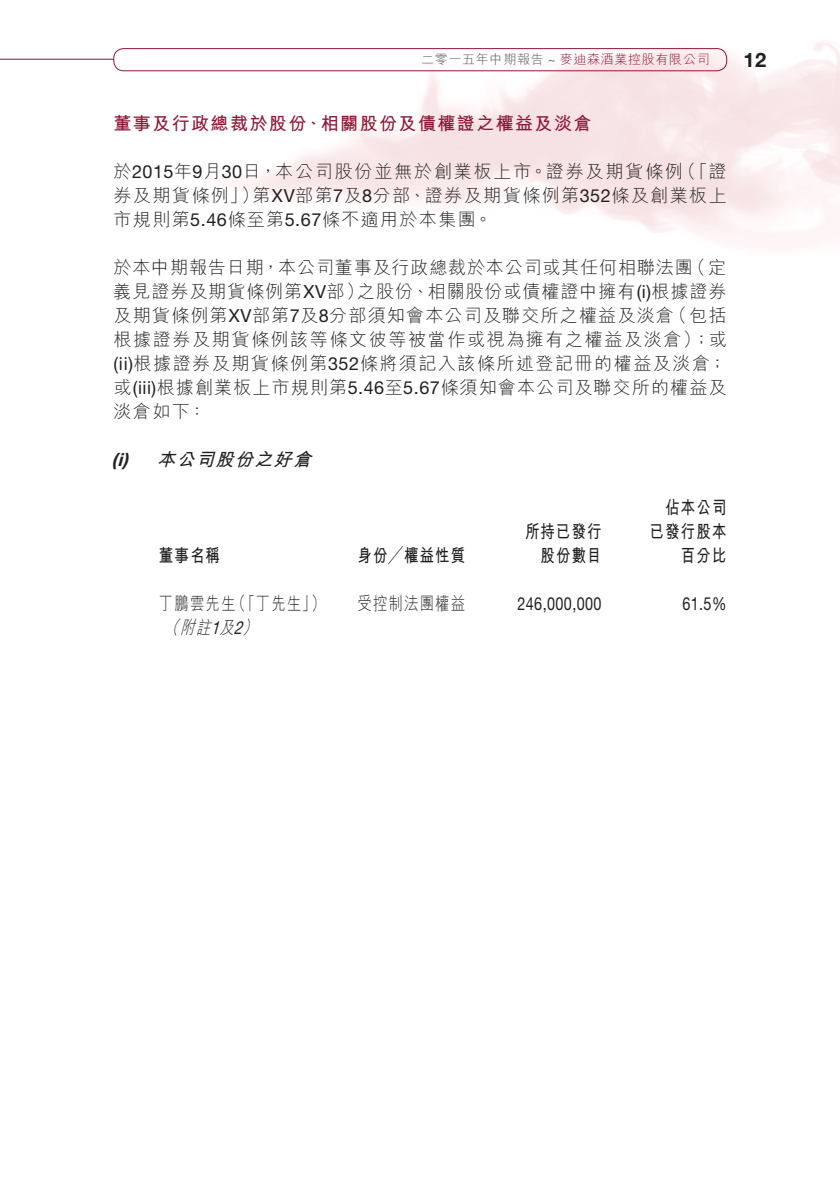
<style>
.page{position:relative;width:840px;height:1191px;background:#fff}
.page>*{position:absolute;margin:0;border:0;box-sizing:border-box;transform-origin:0 0}
.t1{font:700 20px "Helvetica Neue LT Std";color:#231f20}
.Body_Text{font:300 18px/24px "M Hei HK";letter-spacing:.08em;color:#231f20}
.Body_Text-2{font:300 18px/24px "M Hei HK";letter-spacing:.05em;color:#231f20}
.Body_Text-3{font:300 18px/24px "M Hei HK";letter-spacing:.1em;color:#231f20}
.Body_Text-4{font:700 18px "M Hei HK";letter-spacing:.08em;color:#231f20;scale:.8 1}
.Heading_2{font:700 18px "M Hei HK";letter-spacing:.08em;color:#8f1736}
.Body_Text-5{font:300 18px/24px "M Hei HK";letter-spacing:.08em;color:#231f20;scale:.8 1}
.Body_Text-6{font:18px "Helvetica Neue LT Std";letter-spacing:.03em;color:#231f20;scale:.8 1}
.Heading_3{font:italic 700 18px "M Hei HK";color:#231f20}
.Body_Text-7{font:italic 300 18px "M Hei HK";color:#231f20;scale:.8 1}
.Heading_3-2{font:italic 700 18px "Helvetica Neue LT Std";color:#231f20}
.t2{font:300 13px "M Hei HK";letter-spacing:.055em;color:#8f1736}
.s1{color:#57585a}
.s2{font-family:"Helvetica Neue LT Std";font-weight:400;color:#57585a}
.s3{font-family:"Helvetica Neue LT Std";font-weight:400}
.s4{font-style:italic}
.s5{font-family:"Helvetica Neue LT Std";font-weight:400;font-style:italic}
</style>
<div class="page">
<img style="left:187px;top:41px;width:652px;height:201px">
<div style="left:113px;top:48px;width:613px;height:23px;border:1px solid #8f1736;border-radius:10px"></div>
<hr style="left:0;top:59px;width:114px;height:1px;background:#8f1736">
<p class="t2" style="left:421px;top:53px;width:290px"><span class="s1">二零一五年中期報告</span> <span class="s2">~</span> 麥迪森酒業控股有限公司</p>
<p class="Heading_2" style="left:113px;top:110px;width:479px">董事及行政總裁於股份、相關股份及債權證之權益及淡倉</p>
<p class="Body_Text" style="left:677px;top:159px;width:50px">（「證</p>
<p class="Body_Text-3" style="left:252px;top:159px;width:475px;text-indent:-139px">於<span class="s3">2015</span>年 月<span class="s3">9 30</span>日，本公司股份並無於創業板上市。證券及期貨條例第<span class="s3">XV</span>部第 及<span class="s3">7 8</span>分部、證券及期貨條例第<span class="s3">352</span>條及創業板上</p>
<p class="Body_Text" style="left:113px;top:183px;width:380px">券及期貨條例」）<br>市規則第<span class="s3">5.46</span>條至第<span class="s3">5.67</span>條不適用於本集團。</p>
<p class="Body_Text" style="left:687px;top:255px;width:40px">（定</p>
<p class="Body_Text-2" style="left:357px;top:255px;width:370px;text-indent:-244px">於本中期報告日期，本公司董事及行政總裁於本公司或其任何相聯法團<br>之股份、相關股份或債權證中擁有 <span class="s3">)i(</span> 根據證券</p>
<p class="Body_Text-2" style="left:113px;top:279px;width:252px">義見證券及期貨條例第<span class="s3">XV</span>部）</p>
<p class="Body_Text" style="left:668px;top:303px;width:59px">（包括</p>
<p class="Body_Text" style="left:113px;top:303px;width:614px">及期貨條例第<span class="s3">XV</span>部第 及<span class="s3">7 8</span>分部須知會本公司及聯交所之權益及淡倉<br>根據證券及期貨條例該等條文彼等被當作或視為擁有之權益及淡倉）；或<br><span class="s3">)i i(</span> 根據證券及期貨條例第<span class="s3">352</span>條將須記入該條所述登記冊的權益及淡倉;或<span class="s3">(iii)</span>根據創業板上市規則第<span class="s3">5.46</span>至<span class="s3">5.67</span>條須知會本公司及聯交所的權益及淡倉如下：</p>
<p class="Heading_3" style="left:157px;top:446px;width:162px">本公司股份之好倉</p>
<p class="Heading_3-2" style="left:112px;top:448px;width:18px">) i(</p>
<p class="Body_Text-4" style="left:159px;top:542px;width:78px">董事名稱</p>
<p class="Body_Text-5" style="left:231px;top:591px;width:119px">（「丁先生 (「</p>
<p class="Body_Text-5" style="left:234px;top:591px;width:36px;text-indent:-75px">丁鵬雲先生<br><span class="s4">(</span><span class="s5">2</span></p>
<p class="Body_Text-7" style="left:164px;top:618px;width:25px">（</p>
<p class="Body_Text-7" style="left:180px;top:618px;width:45px">附註</p>
<p class="Body_Text-7" style="left:210px;top:618px;width:36px">及<span class="s3">1</span></p>
<p class="Body_Text-4" style="left:357px;top:542px;width:136px">身份╱權益性質</p>
<p class="Body_Text-5" style="left:357px;top:591px;width:136px">受控制法團權益</p>
<p class="Body_Text-4" style="left:524px;top:518px;width:97px">所持已發行</p>
<p class="Body_Text-4" style="left:540px;top:542px;width:78px">股份數目</p>
<p class="Body_Text-6" style="left:517px;top:592px;width:107px">246,000,000</p>
<p class="Body_Text-4" style="left:665px;top:494px;width:78px">佔本公司</p>
<p class="Body_Text-4" style="left:649px;top:518px;width:97px">已發行股本</p>
<p class="Body_Text-4" style="left:680px;top:542px;width:58px">百分比</p>
<p class="Body_Text-6" style="left:682px;top:592px;width:57px">61.5%</p>
<p class="t1" style="left:743px;top:47px;width:24px">12</p>
</div>
